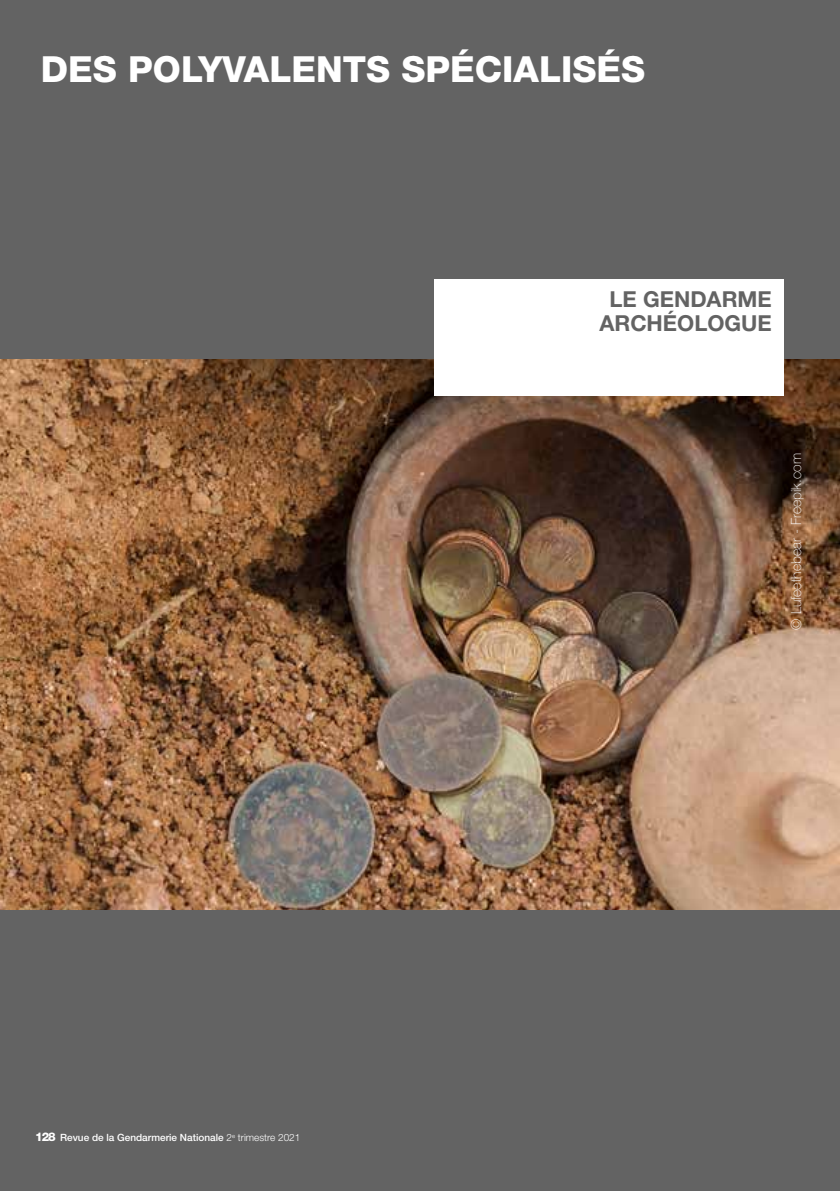
<style>
.page{position:relative;width:840px;height:1191px;background:#fff}
.page>*{position:absolute;margin:0;border:0;box-sizing:border-box;transform-origin:0 0}
.t1{font:800 36px "Helvetica Neue LT Std";color:#fff}
.t2{font:700 22px/24px "Helvetica Neue LT Std";color:#636363;text-align:center}
.t3{font:100 14px "Helvetica Neue LT Std";color:#fff}
.t4{font:800 12px "Helvetica Neue LT Std";color:#fff}
.t5{font:500 10px "Helvetica Neue LT Std";color:#fff}
.s1{font-weight:300}
</style>
<div class="page">
<div style="left:0;top:0;width:839px;height:1191px;background:#636363"></div>
<img style="left:0;top:359px;width:839px;height:550px">
<div style="left:434px;top:279px;width:348px;height:117px;background:#fff"></div>
<h1 class="t1" style="left:41px;top:48px;width:605px">DES POLYVALENTS SPÉCIALISÉS</h1>
<h2 class="t2" style="left:599px;top:286px;width:174px">LE GENDARME<br>ARCHÉOLOGUE</h2>
<h3 class="t3" style="left:787px;top:629px;width:178px;rotate:-90deg">© Lufeethebear - Freepik.com</h3>
<p class="t4" style="left:35px;top:1130px;width:22px">128</p>
<p class="t5" style="left:60px;top:1131px;width:241px">Revue de la Gendarmerie Nationale <span class="s1">2</span><sup>e</sup> <span class="s1">trimestre 2021</span></p>
</div>
